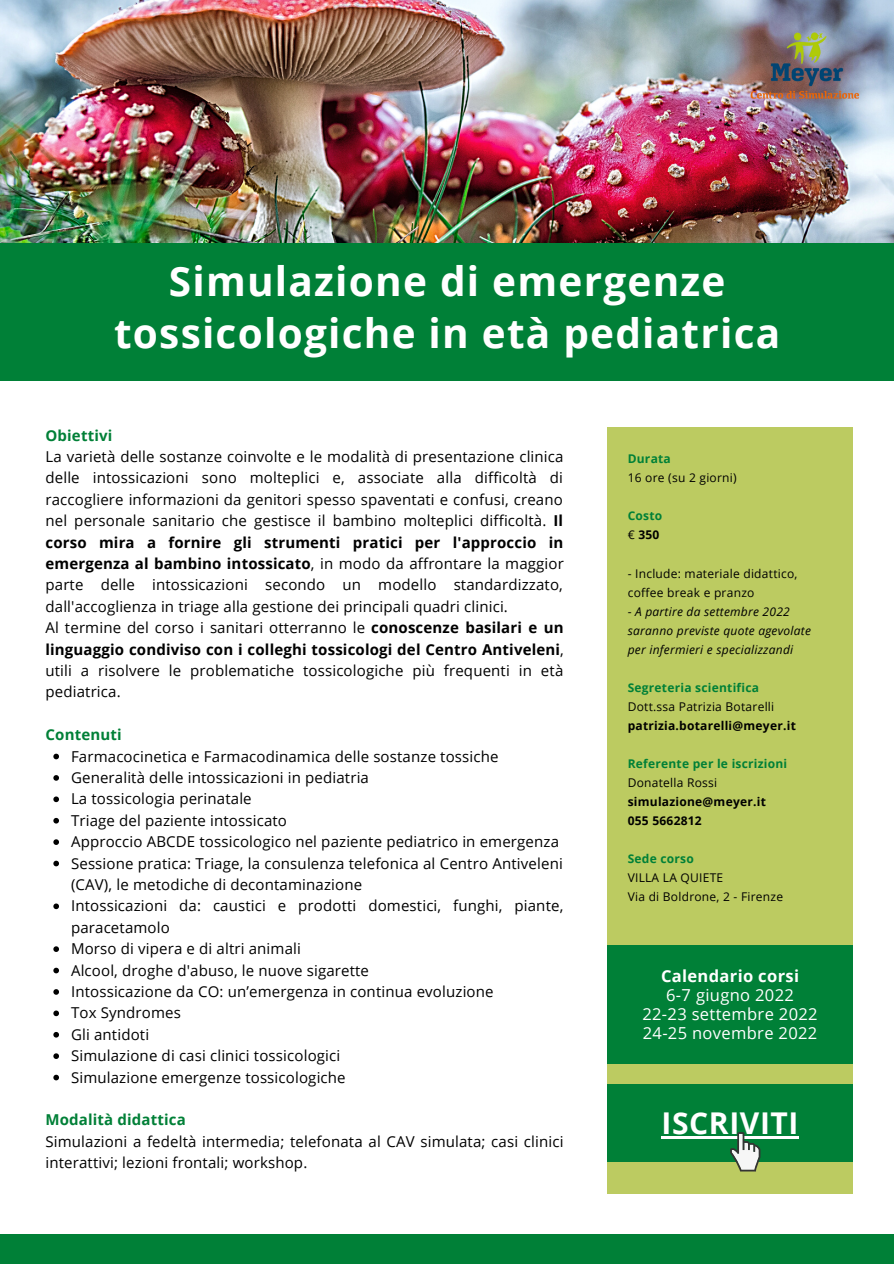
<style>
.page{position:relative;width:894px;height:1264px;background:#fff}
.page>*{position:absolute;margin:0;border:0;box-sizing:border-box;transform-origin:0 0}
.t1{font:700 40.5px/51.8px "Open Sans";letter-spacing:.03em;color:#fff;text-align:center}
.t2{font:700 30px "Open Sans";letter-spacing:.02em;color:#fff}
.t3{font:16.5px "Open Sans";letter-spacing:.02em;color:#fff}
.t4{font:700 16.5px "Open Sans";letter-spacing:.02em;color:#fff}
.t5{font:15px/21.5px "Open Sans";letter-spacing:.01em;color:#000}
.t6{font:700 15px "Open Sans";letter-spacing:.01em;color:#008037}
.t7{font:12px/19px "Open Sans";letter-spacing:.02em;color:#000}
.t8{font:italic 12px/19px "Open Sans";letter-spacing:.02em;color:#000}
.t9{font:700 12px "Open Sans";letter-spacing:.02em;color:#008037}
.t10{font:700 12px "Open Sans";letter-spacing:.02em;color:#000}
.s1{font-weight:700}
.s2{font-weight:400}
.s3{font-style:normal}
</style>
<div class="page">
<div style="left:607px;top:427px;width:245px;height:765px;background:#bccb61"></div>
<div style="left:0;top:233px;width:893px;height:148px;background:#008037"></div>
<img style="left:0;top:0;width:893px;height:243px">
<div style="left:607px;top:945px;width:245px;height:118px;background:#008037"></div>
<div style="left:607px;top:1084px;width:245px;height:78px;background:#008037"></div>
<hr style="left:661px;top:1136px;width:137px;height:2px;background:#fff">
<svg style="left:729px;top:1132px;width:31px;height:39px"></svg>
<svg style="left:53px;top:753px;width:6px;height:6px"></svg>
<svg style="left:53px;top:775px;width:6px;height:5px"></svg>
<svg style="left:53px;top:796px;width:6px;height:6px"></svg>
<svg style="left:53px;top:818px;width:6px;height:5px"></svg>
<svg style="left:53px;top:839px;width:6px;height:6px"></svg>
<svg style="left:53px;top:860px;width:6px;height:6px"></svg>
<svg style="left:53px;top:903px;width:6px;height:6px"></svg>
<svg style="left:53px;top:946px;width:6px;height:5px"></svg>
<svg style="left:53px;top:967px;width:6px;height:6px"></svg>
<svg style="left:53px;top:989px;width:6px;height:5px"></svg>
<svg style="left:53px;top:1010px;width:6px;height:6px"></svg>
<svg style="left:53px;top:1032px;width:6px;height:5px"></svg>
<svg style="left:53px;top:1053px;width:6px;height:5px"></svg>
<svg style="left:53px;top:1074px;width:6px;height:6px"></svg>
<div style="left:0;top:1233px;width:893px;height:30px;background:#008037"></div>
<img style="left:746px;top:31px;width:117px;height:71px">
<p class="t1" style="left:114px;top:254px;width:667px">Simulazione di emergenze tossicologiche in età pediatrica</p>
<p class="t6" style="left:45px;top:424px;width:68px">Obiettivi</p>
<p class="t5" style="left:45px;top:445px;width:519px;text-align:justify">La varietà delle sostanze coinvolte e le modalità di presentazione clinica delle intossicazioni sono molteplici e, associate alla difficoltà di raccogliere informazioni da genitori spesso spaventati e confusi, creano nel personale sanitario che gestisce il bambino molteplici difficoltà. <span class="s1">Il corso mira a fornire gli strumenti pratici per l'approccio in emergenza al bambino intossicato</span>, in modo da affrontare la maggior parte delle intossicazioni secondo un modello standardizzato, dall'accoglienza in triage alla gestione dei principali quadri clinici.</p>
<p class="t5" style="left:45px;top:616px;width:520px;text-align:justify">Al termine del corso i sanitari otterranno le <span class="s1">conoscenze basilari e un linguaggio condiviso con i colleghi tossicologi del Centro Antiveleni</span>, utili a risolvere le problematiche tossicologiche più frequenti in età pediatrica.</p>
<p class="t6" style="left:45px;top:724px;width:78px">Contenuti</p>
<p class="t5" style="left:71px;top:745px;width:429px">Farmacocinetica e Farmacodinamica delle sostanze tossiche</p>
<p class="t5" style="left:71px;top:766px;width:299px">Generalità delle intossicazioni in pediatria</p>
<p class="t5" style="left:71px;top:787px;width:182px">La tossicologia perinatale</p>
<p class="t5" style="left:71px;top:809px;width:217px">Triage del paziente intossicato</p>
<p class="t5" style="left:71px;top:830px;width:489px">Approccio ABCDE tossicologico nel paziente pediatrico in emergenza</p>
<p class="t5" style="left:71px;top:852px;width:493px">Sessione pratica: Triage, la consulenza telefonica al Centro Antiveleni (CAV), le metodiche di decontaminazione</p>
<p class="t5" style="left:71px;top:894px;width:493px">Intossicazioni da: caustici e prodotti domestici, funghi, piante, paracetamolo</p>
<p class="t5" style="left:71px;top:937px;width:231px">Morso di vipera e di altri animali</p>
<p class="t5" style="left:71px;top:959px;width:299px">Alcool, droghe d'abuso, le nuove sigarette</p>
<p class="t5" style="left:71px;top:980px;width:424px">Intossicazione da CO: un’emergenza in continua evoluzione</p>
<p class="t5" style="left:71px;top:1001px;width:111px">Tox Syndromes</p>
<p class="t5" style="left:71px;top:1023px;width:80px">Gli antidoti</p>
<p class="t5" style="left:71px;top:1044px;width:271px">Simulazione di casi clinici tossicologici</p>
<p class="t5" style="left:71px;top:1066px;width:276px">Simulazione emergenze tossicologiche</p>
<p class="t6" style="left:45px;top:1109px;width:142px">Modalità didattica</p>
<p class="t5" style="left:45px;top:1130px;width:519px">Simulazioni a fedeltà intermedia; telefonata al CAV simulata; casi clinici interattivi; lezioni frontali; workshop.</p>
<p class="t9" style="left:627px;top:450px;width:45px">Durata</p>
<p class="t7" style="left:627px;top:468px;width:110px">16 ore (su 2 giorni)</p>
<p class="t9" style="left:627px;top:507px;width:36px">Costo</p>
<p class="t10" style="left:627px;top:526px;width:33px"><span class="s2">€</span> 350</p>
<p class="t7" style="left:627px;top:563px;width:171px">- Include: materiale didattico, coffee break e pranzo</p>
<p class="t8" style="left:627px;top:601px;width:185px"><span class="s3">-</span> A partire da settembre 2022 saranno previste quote agevolate per infermieri e specializzandi</p>
<p class="t9" style="left:627px;top:679px;width:133px">Segreteria scientifica</p>
<p class="t7" style="left:627px;top:696px;width:148px">Dott.ssa Patrizia Botarelli</p>
<p class="t10" style="left:627px;top:717px;width:170px">patrizia.botarelli@meyer.it</p>
<p class="t9" style="left:627px;top:755px;width:161px">Referente per le iscrizioni</p>
<p class="t7" style="left:627px;top:772px;width:91px">Donatella Rossi</p>
<p class="t10" style="left:627px;top:793px;width:140px">simulazione@meyer.it</p>
<p class="t10" style="left:627px;top:812px;width:76px">055 5662812</p>
<p class="t9" style="left:627px;top:850px;width:68px">Sede corso</p>
<p class="t7" style="left:627px;top:867px;width:97px">VILLA LA QUIETE</p>
<p class="t7" style="left:627px;top:886px;width:157px">Via di Boldrone, 2 - Firenze</p>
<p class="t4" style="left:660px;top:964px;width:139px">Calendario corsi</p>
<p class="t3" style="left:666px;top:983px;width:129px">6-7 giugno 2022</p>
<p class="t3" style="left:642px;top:1002px;width:177px">22-23 settembre 2022</p>
<p class="t3" style="left:642px;top:1021px;width:176px">24-25 novembre 2022</p>
<p class="t2" style="left:661px;top:1102px;width:138px">ISCRIVITI</p>
</div>
